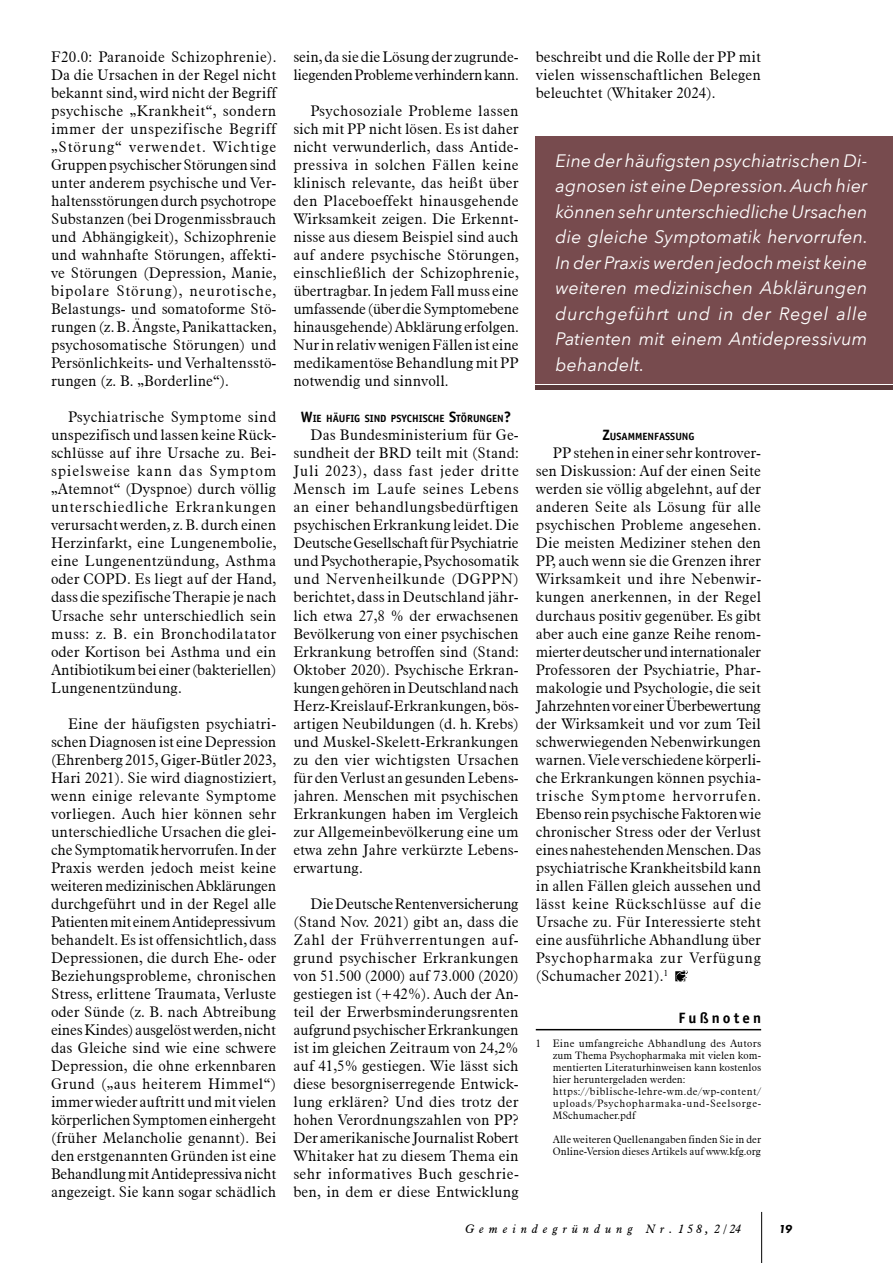
<style>
.page{position:relative;width:893px;height:1263px;background:#fff}
.page>*{position:absolute;margin:0;border:0;box-sizing:border-box;transform-origin:0 0}
.t1{font:italic 18px/25.5px "Avenir Next";letter-spacing:.01em;color:#fff;text-align:justify}
.t2{font:300 15px/18px "Aldine 721 BT";color:#000;text-align:justify}
.t3{font:300 15px/18px "Aldine 721 BT";letter-spacing:-.025em;color:#000}
.t4{font:700 15px "Officina Sans";letter-spacing:.205em;color:#000}
.t5{font:italic 12px "Aldine 721 BT";letter-spacing:.42em;color:#000}
.t6{font:italic 800 12px "Futura PT";color:#000}
.t7{font:300 10.5px/12px "Aldine 721 BT";color:#000}
.t8{font:700 10.5px "Officina Sans";color:#000}
.s1{font-size:15px}
</style>
<div class="page">
<hr style="left:761px;top:1212px;width:1px;height:51px;background:#000">
<hr style="left:536px;top:1029px;width:225px;height:1px;background:#000">
<div style="left:536px;top:136px;width:357px;height:248px;background:#774b4e"></div>
<hr style="left:536px;top:385px;width:357px;height:4px;background:#5a393a">
<svg style="left:675px;top:970px;width:13px;height:12px"></svg>
<p class="t2" style="left:51px;top:48px;width:227px">F20.0: Paranoide Schizophrenie).<br>Da die Ursachen in der Regel nicht bekannt sind, wird nicht der Begriff psychische „Krankheit“, sondern immer der unspezifische Begriff „Störung“ verwendet. Wichtige Gruppen psychischer Störungen sind unter anderem psychische und Ver&shy;haltensstörungen durch psychotrope Substanzen (bei Drogenmissbrauch und Abhängigkeit), Schizophrenie und wahnhafte Störungen, affekti&shy;ve Störungen (Depression, Manie, bipolare Störung), neurotische, Belastungs- und somatoforme Stö&shy;rungen (z. B. Ängste, Panikattacken, psychosomatische Störungen) und Persönlichkeits- und Verhaltensstö&shy;rungen (z. B. „Borderline“).</p>
<p class="t2" style="left:51px;top:408px;width:227px;text-indent:17px">Psychiatrische Symptome sind unspezifisch und lassen keine Rück&shy;schlüsse auf ihre Ursache zu. Bei&shy;spielsweise kann das Symptom „Atemnot“ (Dyspnoe) durch völlig unterschiedliche Erkrankungen verursacht werden, z. B. durch einen Herzinfarkt, eine Lungenembolie, eine Lungenentzündung, Asthma oder COPD. Es liegt auf der Hand, dass die spezifische Therapie je nach Ursache sehr unterschiedlich sein muss: z. B. ein Bronchodilatator oder Kortison bei Asthma und ein Antibiotikum bei einer (bakteriellen)<br>Lungenentzündung.</p>
<p class="t2" style="left:51px;top:714px;width:227px;text-indent:17px">Eine der häufigsten psychiatri&shy;schen Diagnosen ist eine Depression (Ehrenberg 2015, Giger-Bütler 2023, Hari 2021). Sie wird diagnostiziert, wenn einige relevante Symptome vorliegen. Auch hier können sehr unterschiedliche Ursachen die glei&shy;che Symptomatik hervorrufen. In der Praxis werden jedoch meist keine weiteren medizinischen Abklärungen durchgeführt und in der Regel alle Patienten mit einem Antidepressivum behandelt. Es ist offensichtlich, dass Depressionen, die durch Ehe- oder Beziehungsprobleme, chronischen Stress, erlittene Traumata, Verluste oder Sünde (z. B. nach Abtreibung eines Kindes) ausgelöst werden, nicht das Gleiche sind wie eine schwere Depression, die ohne erkennbaren Grund („aus heiterem Himmel“) immer wieder auftritt und mit vielen körperlichen Symptomen einhergeht (früher Melancholie genannt). Bei den erstgenannten Gründen ist eine Behandlung mit Antidepressiva nicht angezeigt. Sie kann sogar schädlich</p>
<p class="t3" style="left:293px;top:48px;width:227px">sein, da sie die Lösung der zugrunde&shy;liegenden Probleme verhindern kann.</p>
<p class="t2" style="left:293px;top:102px;width:227px;text-indent:17px">Psychosoziale Probleme lassen sich mit PP nicht lösen. Es ist daher nicht verwunderlich, dass Antide&shy;pressiva in solchen Fällen keine klinisch relevante, das heißt über den Placeboeffekt hinausgehende Wirksamkeit zeigen. Die Erkennt&shy;nisse aus diesem Beispiel sind auch auf andere psychische Störungen, einschließlich der Schizophrenie, übertragbar. In jedem Fall muss eine umfassende (über die Symptomebene hinausgehende) Abklärung erfolgen.<br>Nur in relativ wenigen Fällen ist eine medikamentöse Behandlung mit PP notwendig und sinnvoll.</p>
<p class="t8" style="left:301px;top:412px;width:212px"><span class="s1">W</span>IE HÄUFIG SIND PSYCHISCHE <span class="s1">S</span>TÖRUNGEN<span class="s1">?</span></p>
<p class="t2" style="left:293px;top:426px;width:227px;text-indent:17px">Das Bundesministerium für Ge&shy;sundheit der BRD teilt mit (Stand:<br>Juli 2023), dass fast jeder dritte Mensch im Laufe seines Lebens an einer behandlungsbedürftigen psychischen Erkrankung leidet. Die Deutsche Gesellschaft für Psychiatrie und Psychotherapie, Psychosomatik und Nervenheilkunde (DGPPN) berichtet, dass in Deutschland jähr&shy;lich etwa 27,8 % der erwachsenen Bevölkerung von einer psychischen Erkrankung betroffen sind (Stand:<br>Oktober 2020). Psychische Erkran&shy;kungen gehören in Deutschland nach Herz-Kreislauf-Erkrankungen, bös&shy;artigen Neubildungen (d. h. Krebs) und Muskel-Skelett-Erkrankungen zu den vier wichtigsten Ursachen für den Verlust an gesunden Lebens&shy;jahren. Menschen mit psychischen Erkrankungen haben im Vergleich zur Allgemeinbevölkerung eine um etwa zehn Jahre verkürzte Lebens&shy;erwartung.</p>
<p class="t2" style="left:293px;top:894px;width:227px;text-indent:17px">Die Deutsche Rentenversicherung (Stand Nov. 2021) gibt an, dass die Zahl der Frühverrentungen auf&shy;grund psychischer Erkrankungen von 51.500 (2000) auf 73.000 (2020) gestiegen ist (+42%). Auch der An&shy;teil der Erwerbsminderungsrenten aufgrund psychischer Erkrankungen ist im gleichen Zeitraum von 24,2% auf 41,5% gestiegen. Wie lässt sich diese besorgniserregende Entwick&shy;lung erklären? Und dies trotz der hohen Verordnungszahlen von PP?<br>Der amerikanische Journalist Robert Whitaker hat zu diesem Thema ein sehr informatives Buch geschrie&shy;ben, in dem er diese Entwicklung</p>
<p class="t2" style="left:536px;top:48px;width:227px">beschreibt und die Rolle der PP mit vielen wissenschaftlichen Belegen beleuchtet (Whitaker 2024).</p>
<p class="t1" style="left:556px;top:147px;width:314px">Eine der häufigsten psychiatrischen Di&shy;agnosen ist eine Depression. Auch hier können sehr unterschiedliche Ursachen die gleiche Symptomatik hervorrufen.<br>In der Praxis werden jedoch meist keine weiteren medizinischen Abklärungen durchgeführt und in der Regel alle Patienten mit einem Antidepressivum behandelt.</p>
<p class="t8" style="left:602px;top:430px;width:93px"><span class="s1">Z</span>USAMM ENFASSUNG</p>
<p class="t2" style="left:536px;top:444px;width:227px;text-indent:17px">PP stehen in einer sehr kontrover&shy;sen Diskussion: Auf der einen Seite werden sie völlig abgelehnt, auf der anderen Seite als Lösung für alle psychischen Probleme angesehen.<br>Die meisten Mediziner stehen den PP, auch wenn sie die Grenzen ihrer Wirksamkeit und ihre Nebenwir&shy;kungen anerkennen, in der Regel durchaus positiv gegenüber. Es gibt aber auch eine ganze Reihe renom&shy;mierter deutscher und internationaler Professoren der Psychiatrie, Phar&shy;makologie und Psychologie, die seit Jahrzehnten vor einer Überbewertung der Wirksamkeit und vor zum Teil schwerwiegenden Nebenwirkungen warnen. Viele verschiedene körperli&shy;che Erkrankungen können psychia&shy;trische Symptome hervorrufen.<br>Ebenso rein psychische Faktoren wie chronischer Stress oder der Verlust eines nahestehenden Menschen. Das psychiatrische Krankheitsbild kann in allen Fällen gleich aussehen und lässt keine Rückschlüsse auf die Ursache zu. Für Interessierte steht eine ausführliche Abhandlung über Psychopharmaka zur Verfügung (Schumacher 2021).<sup>1</sup></p>
<p class="t4" style="left:679px;top:1008px;width:84px">Fußnoten</p>
<p class="t7" style="left:553px;top:1037px;width:210px;text-indent:-17px">1 Eine umfangreiche Abhandlung des Autors zum Thema Psychopharmaka mit vielen kom&shy;mentierten Literaturhinweisen kann kostenlos hier heruntergeladen werden: https://biblische-lehre-wm.de/wp-content/ uploads/Psychopharmaka-und-Seelsorge-MSchumacher.pdf</p>
<p class="t7" style="left:553px;top:1133px;width:210px">Alle weiteren Quellenangaben finden Sie in der<br>Online-Version dieses Artikels auf www.kfg.org</p>
<p class="t5" style="left:465px;top:1221px;width:278px">Gemeindegründung Nr. 1 5 8 , 2 / 24</p>
<p class="t6" style="left:779px;top:1221px;width:15px">19</p>
</div>
